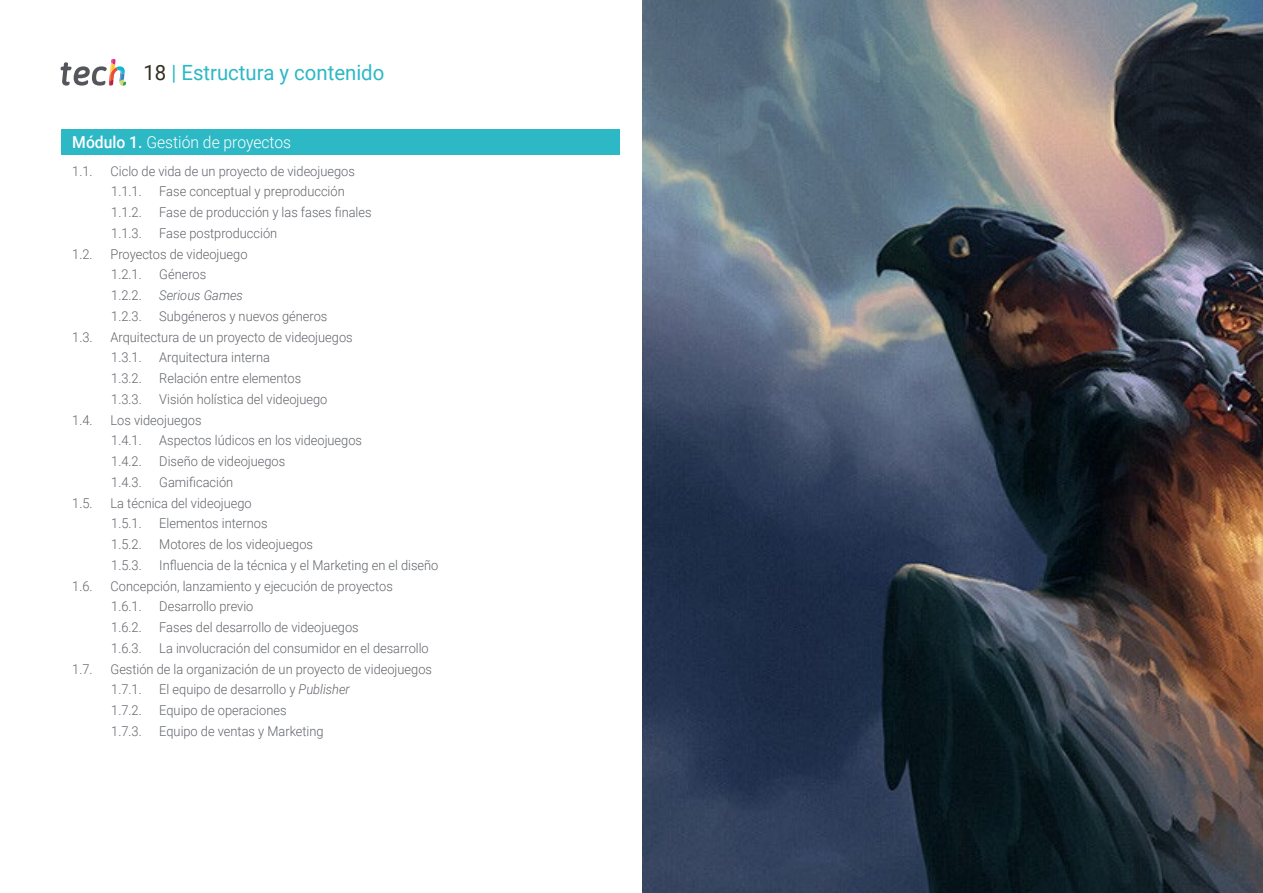
<style>
.page{position:relative;width:1263px;height:893px;background:#fff}
.page>*{position:absolute;margin:0;border:0;box-sizing:border-box;transform-origin:0 0}
.t1{font:21px "Roboto";color:#2db8c5}
.t2{font:300 16.5px "Roboto";color:#fff;scale:.95 1}
.t3{font:300 13.5px/20.7px "Roboto";color:#61646a;scale:.95 1}
.t4{font:italic 300 13.5px "Roboto";color:#61646a;scale:.95 1}
.s1{color:#312e20}
.s2{font-weight:500}
.s3{font-style:italic}
</style>
<div class="page">
<svg style="left:61px;top:59px;width:65px;height:27px"></svg>
<img style="left:642px;top:0;width:621px;height:893px">
<div style="left:61px;top:130px;width:558px;height:25px;background:#2db8c5"></div>
<h1 class="t1" style="left:144px;top:57px;width:242px"><span class="s1">18</span> | Estructura y contenido</h1>
<p class="t2" style="left:72px;top:131px;width:232px"><span class="s2">Módulo 1.</span> Gestión de proyectos</p>
<p class="t3" style="left:72px;top:160px;width:23px">1.1.</p>
<p class="t3" style="left:111px;top:160px;width:259px">Ciclo de vida de un proyecto de videojuegos<br>1.1.1.</p>
<p class="t3" style="left:159px;top:181px;width:197px">Fase conceptual y preproducción</p>
<p class="t3" style="left:111px;top:201px;width:34px">1.1.2.</p>
<p class="t3" style="left:159px;top:201px;width:225px">Fase de producción y las fases finales</p>
<p class="t3" style="left:111px;top:222px;width:34px">1.1.3.</p>
<p class="t3" style="left:159px;top:222px;width:126px">Fase postproducción</p>
<p class="t3" style="left:72px;top:243px;width:23px">1.2.</p>
<p class="t3" style="left:111px;top:243px;width:146px">Proyectos de videojuego<br>1.2.1.</p>
<p class="t3" style="left:159px;top:264px;width:51px">Géneros</p>
<p class="t3" style="left:111px;top:284px;width:34px">1.2.2.</p>
<p class="t4" style="left:159px;top:286px;width:90px">Serious Games</p>
<p class="t3" style="left:111px;top:305px;width:34px">1.2.3.</p>
<p class="t3" style="left:159px;top:305px;width:178px">Subgéneros y nuevos géneros</p>
<p class="t3" style="left:72px;top:326px;width:23px">1.3.</p>
<p class="t3" style="left:111px;top:326px;width:256px">Arquitectura de un proyecto de videojuegos<br>1.3.1.</p>
<p class="t3" style="left:159px;top:347px;width:118px">Arquitectura interna</p>
<p class="t3" style="left:111px;top:367px;width:34px">1.3.2.</p>
<p class="t3" style="left:159px;top:367px;width:151px">Relación entre elementos</p>
<p class="t3" style="left:111px;top:388px;width:34px">1.3.3.</p>
<p class="t3" style="left:159px;top:388px;width:178px">Visión holística del videojuego</p>
<p class="t3" style="left:72px;top:409px;width:23px">1.4.</p>
<p class="t3" style="left:111px;top:409px;width:97px">Los videojuegos<br>1.4.1.</p>
<p class="t3" style="left:159px;top:430px;width:215px">Aspectos lúdicos en los videojuegos</p>
<p class="t3" style="left:111px;top:450px;width:34px">1.4.2.</p>
<p class="t3" style="left:159px;top:450px;width:134px">Diseño de videojuegos</p>
<p class="t3" style="left:111px;top:471px;width:34px">1.4.3.</p>
<p class="t3" style="left:159px;top:471px;width:79px">Gamificación</p>
<p class="t3" style="left:72px;top:492px;width:23px">1.5.</p>
<p class="t3" style="left:111px;top:492px;width:150px">La técnica del videojuego<br>1.5.1.</p>
<p class="t3" style="left:159px;top:513px;width:116px">Elementos internos</p>
<p class="t3" style="left:111px;top:533px;width:34px">1.5.2.</p>
<p class="t3" style="left:159px;top:533px;width:163px">Motores de los videojuegos</p>
<p class="t3" style="left:111px;top:554px;width:34px">1.5.3.</p>
<p class="t3" style="left:159px;top:554px;width:295px">Influencia de la técnica y el Marketing en el diseño</p>
<p class="t3" style="left:72px;top:575px;width:23px">1.6.</p>
<p class="t3" style="left:111px;top:575px;width:299px">Concepción, lanzamiento y ejecución de proyectos<br>1.6.1.</p>
<p class="t3" style="left:159px;top:596px;width:101px">Desarrollo previo</p>
<p class="t3" style="left:111px;top:616px;width:34px">1.6.2.</p>
<p class="t3" style="left:159px;top:616px;width:211px">Fases del desarrollo de videojuegos</p>
<p class="t3" style="left:111px;top:637px;width:34px">1.6.3.</p>
<p class="t3" style="left:159px;top:637px;width:285px">La involucración del consumidor en el desarrollo</p>
<p class="t3" style="left:72px;top:658px;width:23px">1.7.</p>
<p class="t3" style="left:111px;top:658px;width:340px">Gestión de la organización de un proyecto de videojuegos<br>1.7.1.</p>
<p class="t3" style="left:159px;top:679px;width:202px">El equipo de desarrollo y <span class="s3">Publisher</span></p>
<p class="t3" style="left:111px;top:699px;width:34px">1.7.2.</p>
<p class="t3" style="left:159px;top:699px;width:135px">Equipo de operaciones</p>
<p class="t3" style="left:111px;top:720px;width:34px">1.7.3.</p>
<p class="t3" style="left:159px;top:720px;width:174px">Equipo de ventas y Marketing</p>
</div>
